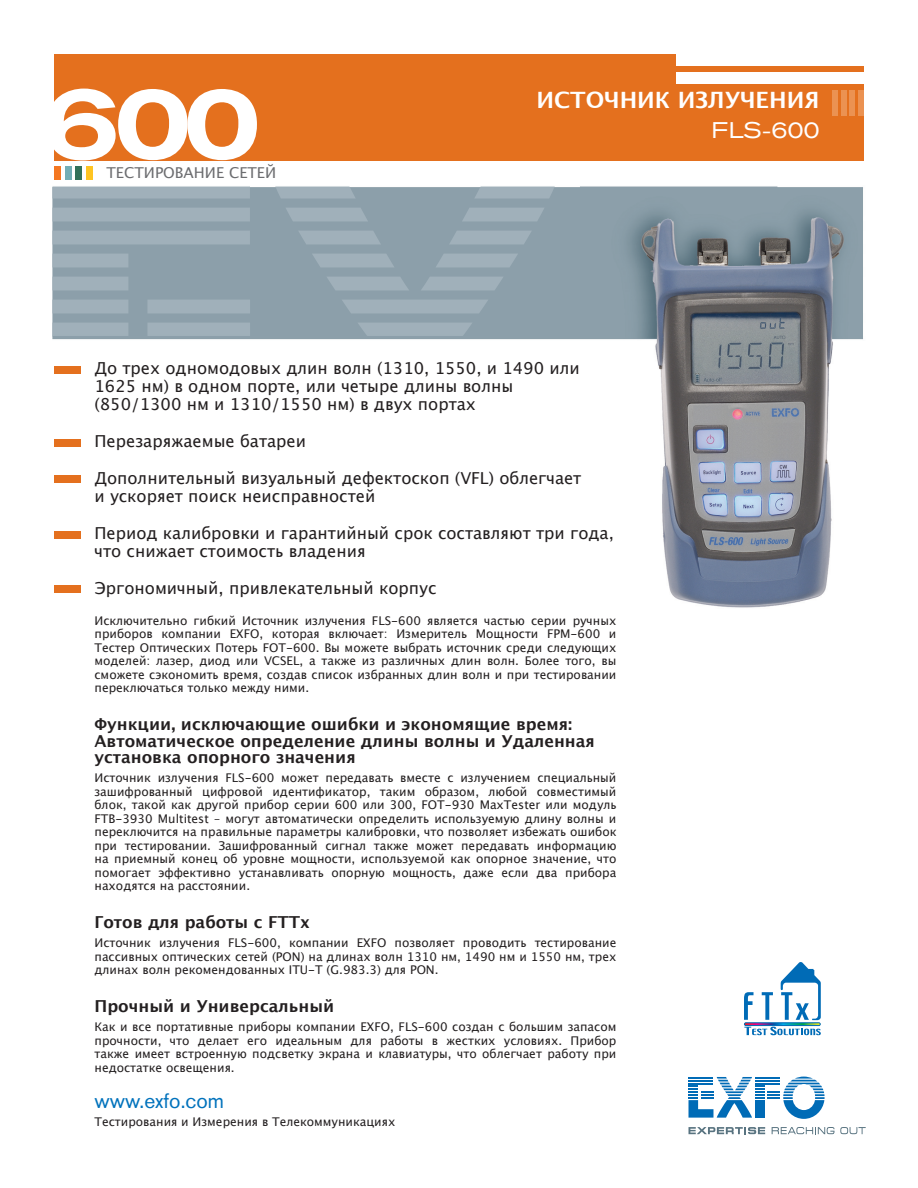
<style>
.page{position:relative;width:918px;height:1188px;background:#fff}
.page>*{position:absolute;margin:0;border:0;box-sizing:border-box;transform-origin:0 0}
.t1{font:500 expanded 105px "Akzidenz Grotesk BE";color:#fff}
.t2{font:700 22.5px "Lucida Grande";color:#fff}
.t3{font:expanded 22.5px "Akzidenz Grotesk BE";letter-spacing:.01em;color:#fff}
.t4{font:21px "Akzidenz Grotesk BE";color:#0072bc}
.t5{font:16.5px/18px "Lucida Grande";color:#231f20}
.t6{font:700 16.5px/16.5px "Lucida Grande";color:#231f20}
.t7{font:15px "Lucida Grande";color:#6c6d70}
.t8{font:12px/13.5px "Lucida Grande";color:#231f20;text-align:justify}
</style>
<div class="page">
<img style="left:52px;top:169px;width:780px;height:439px">
<img style="left:53px;top:185px;width:810px;height:323px">
<div style="left:54px;top:54px;width:810px;height:106px;background:#e4701e"></div>
<div style="left:676px;top:54px;width:188px;height:12px;background:#fff"></div>
<div style="left:676px;top:72px;width:188px;height:12px;background:#fff"></div>
<div style="left:859px;top:90px;width:5px;height:26px;background:#eb9252"></div>
<div style="left:850px;top:90px;width:5px;height:26px;background:#eb9252"></div>
<div style="left:841px;top:90px;width:5px;height:26px;background:#eb9252"></div>
<div style="left:832px;top:90px;width:5px;height:26px;background:#eb9252"></div>
<svg style="left:689px;top:1077px;width:136px;height:42px"></svg>
<svg style="left:772px;top:1127px;width:94px;height:7px"></svg>
<svg style="left:689px;top:1127px;width:76px;height:7px"></svg>
<div style="left:54px;top:366px;width:27px;height:8px;background:#e4701e"></div>
<div style="left:54px;top:166px;width:7px;height:14px;background:#f47721"></div>
<div style="left:65px;top:166px;width:7px;height:14px;background:#72aeb6"></div>
<div style="left:76px;top:166px;width:6px;height:14px;background:#327159"></div>
<div style="left:86px;top:166px;width:7px;height:14px;background:#fec422"></div>
<div style="left:54px;top:439px;width:27px;height:8px;background:#e4701e"></div>
<div style="left:54px;top:475px;width:27px;height:8px;background:#e4701e"></div>
<div style="left:54px;top:531px;width:27px;height:7px;background:#e4701e"></div>
<svg style="left:744px;top:992px;width:10px;height:28px"></svg>
<svg style="left:762px;top:992px;width:11px;height:28px"></svg>
<svg style="left:744px;top:1027px;width:77px;height:8px"></svg>
<div style="left:744px;top:1023px;width:76px;height:3px;border:1px solid #006bb6"></div>
<svg style="left:781px;top:962px;width:40px;height:58px"></svg>
<div style="left:54px;top:585px;width:27px;height:7px;background:#e4701e"></div>
<h1 class="t1" style="left:42px;top:85px;width:221px">600</h1>
<p class="t7" style="left:106px;top:164px;width:171px">ТЕСТИРОВАНИЕ СЕТЕЙ</p>
<h2 class="t2" style="left:537px;top:86px;width:284px">ИСТОЧНИК ИЗЛУЧЕНИЯ</h2>
<h2 class="t3" style="left:712px;top:122px;width:109px">FLS-600</h2>
<h3 class="t5" style="left:94px;top:359px;width:487px">До трех одномодовых длин волн (1310, 1550, и 1490 или<br>1625 нм) в одном порте, или четыре длины волны (850/1300 нм и 1310/1550 нм) в двух портах</h3>
<h3 class="t5" style="left:94px;top:432px;width:213px">Перезаряжаемые батареи</h3>
<h3 class="t5" style="left:94px;top:469px;width:488px">Дополнительный визуальный дефектоскоп (VFL) облегчает и ускоряет поиск неисправностей</h3>
<h3 class="t5" style="left:94px;top:524px;width:521px">Период калибровки и гарантийный срок составляют три года, что снижает стоимость владения</h3>
<h3 class="t5" style="left:94px;top:579px;width:344px">Эргономичный, привлекательный корпус</h3>
<p class="t8" style="left:94px;top:613px;width:523px">Исключительно гибкий Источник излучения FLS-600 является частью серии ручных приборов компании EXFO, которая включает: Измеритель Мощности FPM-600 и Тестер Оптических Потерь FOT-600. Вы можете выбрать источник среди следующих моделей: лазер, диод или VCSEL, а также из различных длин волн. Более того, вы сможете сэкономить время, создав список избранных длин волн и при тестировании переключаться только между ними.</p>
<h3 class="t6" style="left:94px;top:716px;width:502px">Функции, исключающие ошибки и экономящие время:<br>Автоматическое определение длины волны и Удаленная установка опорного значения</h3>
<p class="t8" style="left:94px;top:771px;width:523px">Источник излучения FLS-600 может передавать вместе с излучением специальный зашифрованный цифровой идентификатор, таким образом, любой совместимый блок, такой как другой прибор серии 600 или 300, FOT-930 MaxTester или модуль FTB-3930 Multitest – могут автоматически определить используемую длину волны и переключится на правильные параметры калибровки, что позволяет избежать ошибок при тестировании. Зашифрованный сигнал также может передавать информацию на приемный конец об уровне мощности, используемой как опорное значение, что помогает эффективно устанавливать опорную мощность, даже если два прибора находятся на расстоянии.</p>
<h3 class="t6" style="left:94px;top:914px;width:217px">Готов для работы с FTTx</h3>
<p class="t8" style="left:94px;top:936px;width:523px">Источник излучения FLS-600, компании EXFO позволяет проводить тестирование пассивных оптических сетей (PON) на длинах волн 1310 нм, 1490 нм и 1550 нм, трех длинах волн рекомендованных ITU-T (G.983.3) для PON.</p>
<h3 class="t6" style="left:94px;top:998px;width:241px">Прочный и Универсальный</h3>
<p class="t8" style="left:94px;top:1020px;width:523px">Как и все портативные приборы компании EXFO, FLS-600 создан с большим запасом прочности, что делает его идеальным для работы в жестких условиях. Прибор также имеет встроенную подсветку экрана и клавиатуры, что облегчает работу при недостатке освещения.</p>
<h3 class="t4" style="left:94px;top:1094px;width:131px">www.exfo.com</h3>
<p class="t8" style="left:94px;top:1115px;width:302px">Тестирования и Измерения в Телекоммуникациях</p>
</div>
